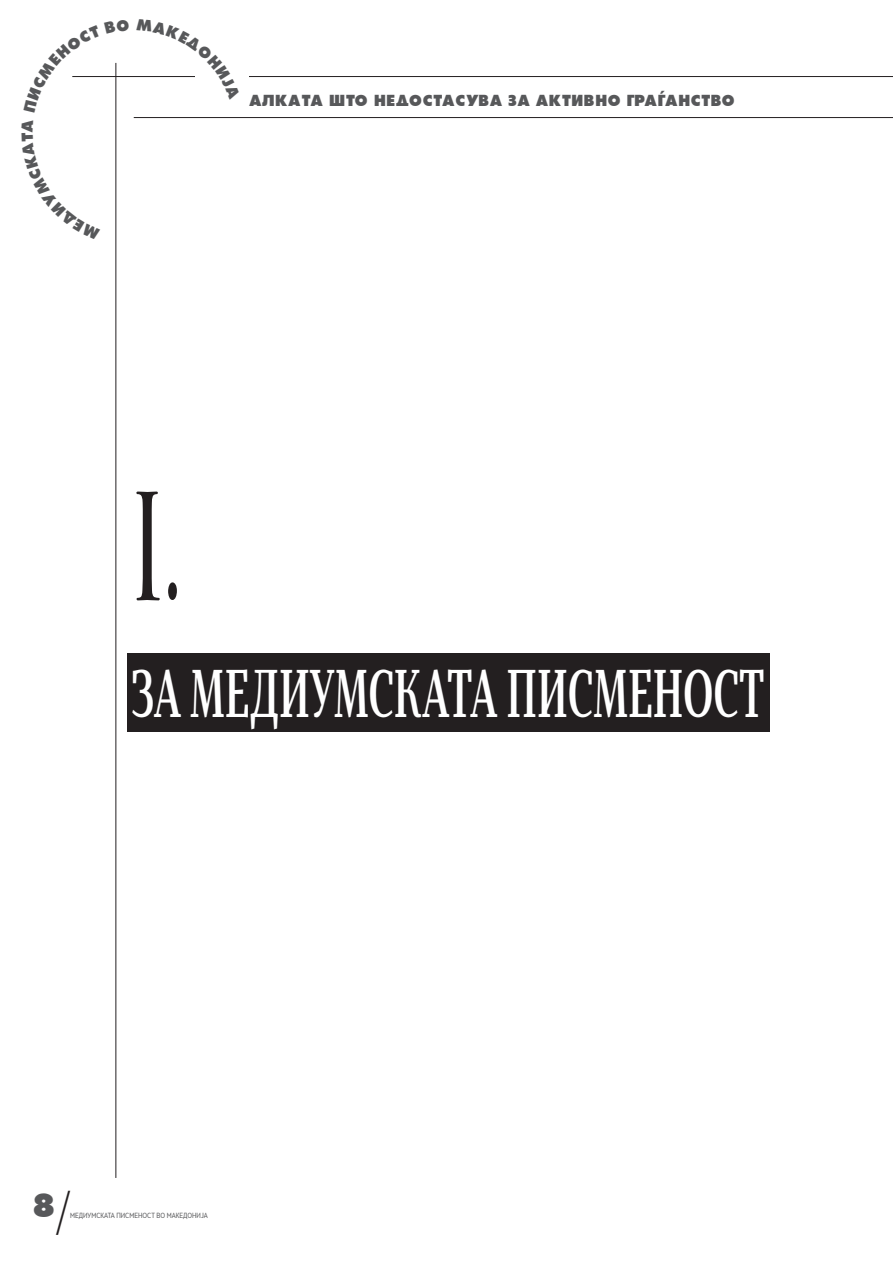
<style>
.page{position:relative;width:893px;height:1263px;background:#fff}
.page>*{position:absolute;margin:0;border:0;box-sizing:border-box;transform-origin:0 0}
.t1{font:700 144px "Trajan Pro";color:#231f20;scale:.5 1}
.t2{font:700 63px "Skola Serif";color:#fff;scale:.57 1}
.t3{font:700 36px "Petre";color:#57585a}
.t4{font:700 17.1px "Petre";color:#57585a}
.t5{font:7.05px "Skola Sans Cn";color:#57585a}
.s1{font-family:"Skola Sans Cn";font-weight:300;font-size:43.65px;color:#231f20}
</style>
<div class="page">
<hr style="left:72px;top:76px;width:821px;height:1px;background:#231f20">
<hr style="left:134px;top:117px;width:759px;height:1px;background:#231f20">
<hr style="left:116px;top:63px;width:1px;height:1115px;background:#231f20">
<div style="left:196px;top:63px;width:53px;height:28px;background:#fff"></div>
<div style="left:128px;top:653px;width:642px;height:78px;background:#231f20"></div>
<svg style="left:72px;top:62px;width:45px;height:51px"></svg>
<p class="t4" style="left:249px;top:91px;width:488px">алката што недостасува за активно граѓанство</p>
<h1 class="t1" style="left:131px;top:458px;width:103px">I.</h1>
<h2 class="t2" style="left:131px;top:656px;width:921px">за медиумската писменос</h2>
<h2 class="t2" style="left:739px;top:656px;width:46px">т</h2>
<h3 class="t3" style="left:32px;top:1185px;width:39px">8<span class="s1">/</span></h3>
<p class="t5" style="left:70px;top:1211px;width:139px">МЕДИУМСКАТА ПИСМЕНОСТ ВО МАКЕДОНИЈА</p>
</div>
